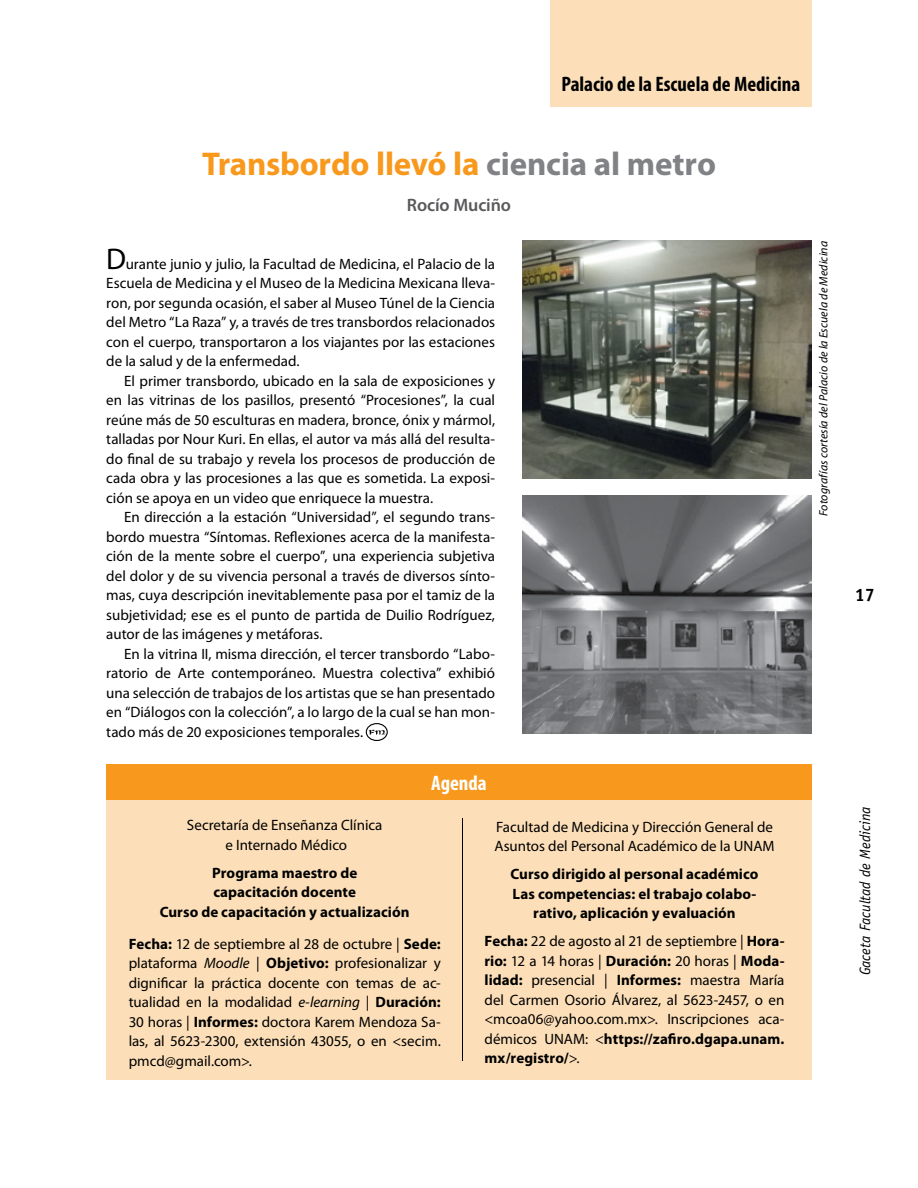
<style>
.page{position:relative;width:918px;height:1188px;background:#fff}
.page>*{position:absolute;margin:0;border:0;box-sizing:border-box;transform-origin:0 0}
.t1{font:700 33px "Myriad Pro";letter-spacing:-.005em;color:#f8991d}
.t2{font:700 condensed 21px "Myriad Pro";color:#000}
.t3{font:700 condensed 21px "Myriad Pro";color:#fff}
.t4{font:600 18px "Myriad Pro";letter-spacing:-.005em;color:#58595b}
.t5{font:700 18px "Officina Sans LT";color:#000}
.t6{font:15px/19.5px "Myriad Pro";color:#000;text-align:justify}
.t7{font:700 15px/19.5px "Myriad Pro";letter-spacing:.005em;color:#000;text-align:center}
.t8{font:italic 15px "Officina Sans Std";color:#000}
.t9{font:italic 12px "Myriad Pro";letter-spacing:.005em;color:#000}
.s1{color:#808285}
.s2{font-size:30px}
.s3{font-weight:700}
.s4{font-style:italic}
</style>
<div class="page">
<div style="left:550px;top:0;width:262px;height:106px;background:#fcdfb8"></div>
<img style="left:523px;top:241px;width:289px;height:238px">
<img style="left:523px;top:496px;width:289px;height:238px">
<div style="left:107px;top:800px;width:705px;height:280px;background:#fcdfb8"></div>
<div style="left:106px;top:764px;width:706px;height:36px;background:#f8991d"></div>
<svg style="left:369px;top:730px;width:17px;height:5px"></svg>
<div style="left:366px;top:723px;width:22px;height:18px;border:1px solid #000;border-radius:50%"></div>
<h2 class="t2" style="left:561px;top:71px;width:240px">Palacio de la Escuela de Medicina</h2>
<h1 class="t1" style="left:202px;top:143px;width:516px">Transbordo llevó la <span class="s1">ciencia al metro</span></h1>
<p class="t4" style="left:407px;top:193px;width:106px">Rocío Muciño</p>
<p class="t6" style="left:106px;top:253px;width:390px"><span class="s2">D</span>urante junio y julio, la Facultad de Medicina, el Palacio de la Escuela de Medicina y el Museo de la Medicina Mexicana lleva&shy;ron, por segunda ocasión, el saber al Museo Túnel de la Ciencia del Metro “La Raza” y, a través de tres transbordos relacionados con el cuerpo, transportaron a los viajantes por las estaciones de la salud y de la enfermedad.</p>
<p class="t6" style="left:106px;top:370px;width:390px;text-indent:18px">El primer transbordo, ubicado en la sala de exposiciones y en las vitrinas de los pasillos, presentó “Procesiones”, la cual reúne más de 50 esculturas en madera, bronce, ónix y mármol, talladas por Nour Kuri. En ellas, el autor va más allá del resulta&shy;do final de su trabajo y revela los procesos de producción de cada obra y las procesiones a las que es sometida. La exposi&shy;ción se apoya en un video que enriquece la muestra.</p>
<p class="t6" style="left:106px;top:507px;width:390px;text-indent:18px">En dirección a la estación “Universidad”, el segundo trans&shy;bordo muestra “Síntomas. Reflexiones acerca de la manifesta&shy;ción de la mente sobre el cuerpo”, una experiencia subjetiva del dolor y de su vivencia personal a través de diversos sínto&shy;mas, cuya descripción inevitablemente pasa por el tamiz de la subjetividad; ese es el punto de partida de Duilio Rodríguez, autor de las imágenes y metáforas.</p>
<p class="t6" style="left:106px;top:643px;width:390px;text-indent:18px">En la vitrina II, misma dirección, el tercer transbordo “Labo&shy;ratorio de Arte contemporáneo. Muestra colectiva” exhibió una selección de trabajos de los artistas que se han presentado en “Diálogos con la colección”, a lo largo de la cual se han mon&shy;tado más de 20 exposiciones temporales.</p>
<h2 class="t3" style="left:431px;top:770px;width:57px">Agenda</h2>
<p class="t6" style="left:187px;top:815px;width:197px;text-align:center">Secretaría de Enseñanza Clínica e Internado Médico</p>
<p class="t7" style="left:160px;top:862px;width:251px">Programa maestro de<br>capacitación docente<br>Curso de capacitación y actualización</p>
<p class="t6" style="left:129px;top:934px;width:314px"><span class="s3">Fecha:</span> 12 de septiembre al 28 de octubre | <span class="s3">Sede: </span>plataforma <span class="s4">Moodle</span> | <span class="s3">Objetivo:</span> profesionalizar y dignificar la práctica docente con temas de ac&shy;tualidad en la modalidad <span class="s4">e-learning</span> | <span class="s3">Duración:<br></span>30 horas | <span class="s3">Informes:</span> doctora Karem Mendoza Sa&shy;las, al 5623-2300, extensión 43055, o en &lt;secim. pmcd@gmail.com&gt;.</p>
<p class="t6" style="left:494px;top:817px;width:282px">Facultad de Medicina y Dirección General de<br>Asuntos del Personal Académico de la UNAM</p>
<p class="t7" style="left:511px;top:864px;width:249px">Curso dirigido al personal académico<br>Las competencias: el trabajo colabo&shy;rativo, aplicación y evaluación</p>
<p class="t6" style="left:485px;top:931px;width:301px"><span class="s3">Fecha:</span> 22 de agosto al 21 de septiembre | <span class="s3">Hora&shy;rio:</span> 12 a 14 horas | <span class="s3">Duración:</span> 20 horas | <span class="s3">Moda&shy;lidad:</span> presencial | <span class="s3">Informes:</span> maestra María del Carmen Osorio Álvarez, al 5623-2457, o en &lt;mcoa06@yahoo.com.mx&gt;. Inscripciones aca&shy;démicos UNAM: &lt;<span class="s3">https://zafiro.dgapa.unam. mx/registro/</span>&gt;.</p>
<p class="t9" style="left:816px;top:516px;width:277px;rotate:-90deg">Fotografías cortesía del Palacio de la Escuela de Medicina</p>
<p class="t5" style="left:855px;top:583px;width:22px">17</p>
<p class="t8" style="left:856px;top:975px;width:170px;rotate:-90deg">Gaceta Facultad de Medicina</p>
</div>
